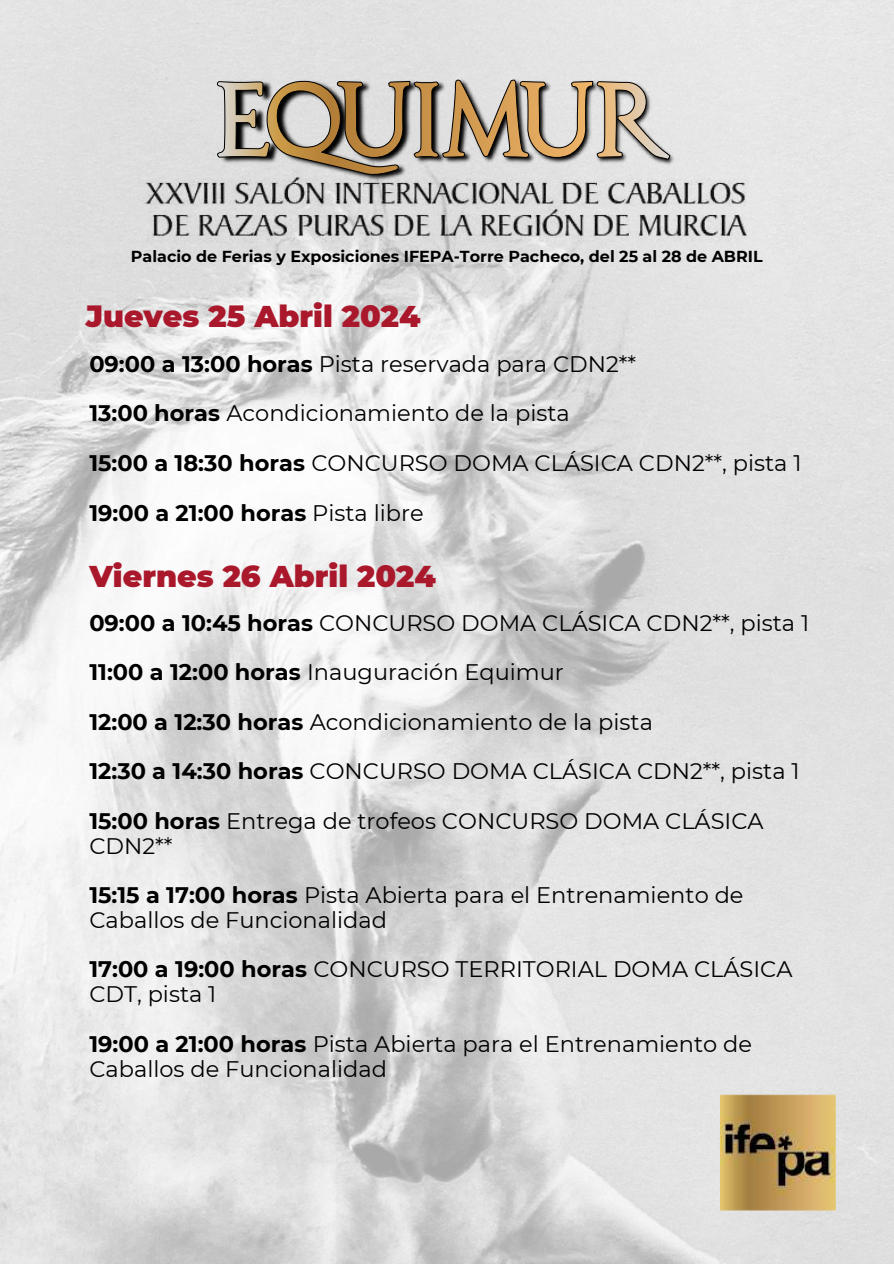
<style>
.page{position:relative;width:894px;height:1264px;background:#fff}
.page>*{position:absolute;margin:0;border:0;box-sizing:border-box;transform-origin:0 0}
.t1{font:900 30px "Montserrat";color:#aa182c}
.t2{font:22.5px/24.8px "Montserrat";color:#000}
.t3{font:700 22.5px "Montserrat";color:#000}
.t4{font:700 15.9px "Montserrat";color:#000}
.s1{font-weight:700}
.s2{font-weight:400}
</style>
<div class="page">
<img style="left:0;top:0;width:893px;height:1263px">
<img style="left:130px;top:160px;width:633px;height:101px">
<svg style="left:217px;top:77px;width:453px;height:112px;background:#b8ad9e"></svg>
<img style="left:720px;top:1094px;width:114px;height:116px">
<p class="t4" style="left:131px;top:247px;width:633px">Palacio de Ferias y Exposiciones IFEPA-Torre Pacheco, del 25 al 28 de ABRIL</p>
<h1 class="t1" style="left:86px;top:297px;width:336px">Jueves 25 Abril 2024</h1>
<p class="t2" style="left:89px;top:351px;width:548px"><span class="s1">09:00 a 13:00 horas</span> Pista reservada para CDN2**</p>
<p class="t2" style="left:89px;top:401px;width:482px"><span class="s1">13:00 horas</span> Acondicionamiento de la pista</p>
<p class="t2" style="left:89px;top:450px;width:713px"><span class="s1">15:00 a 18:30 horas</span> CONCURSO DOMA CLÁSICA CDN2**, pista 1</p>
<p class="t3" style="left:89px;top:498px;width:336px">19:00 a 21:00 horas <span class="s2">Pista libre</span></p>
<h1 class="t1" style="left:89px;top:558px;width:348px">Viernes 26 Abril 2024</h1>
<p class="t2" style="left:89px;top:610px;width:721px"><span class="s1">09:00 a 10:45 horas</span> CONCURSO DOMA CLÁSICA CDN2**, pista 1</p>
<p class="t2" style="left:89px;top:660px;width:476px"><span class="s1">11:00 a 12:00 horas</span> Inauguración Equimur</p>
<p class="t2" style="left:89px;top:709px;width:565px"><span class="s1">12:00 a 12:30 horas</span> Acondicionamiento de la pista</p>
<p class="t2" style="left:89px;top:759px;width:711px"><span class="s1">12:30 a 14:30 horas</span> CONCURSO DOMA CLÁSICA CDN2**, pista 1</p>
<p class="t2" style="left:89px;top:808px;width:675px"><span class="s1">15:00 horas</span> Entrega de trofeos CONCURSO DOMA CLÁSICA<br>CDN2**</p>
<p class="t2" style="left:89px;top:882px;width:655px"><span class="s1">15:15 a 17:00 horas</span> Pista Abierta para el Entrenamiento de<br>Caballos de Funcionalidad</p>
<p class="t2" style="left:89px;top:957px;width:704px"><span class="s1">17:00 a 19:00 horas</span> CONCURSO TERRITORIAL DOMA CLÁSICA<br>CDT, pista 1</p>
<p class="t2" style="left:89px;top:1031px;width:664px"><span class="s1">19:00 a 21:00 horas</span> Pista Abierta para el Entrenamiento de<br>Caballos de Funcionalidad</p>
</div>
